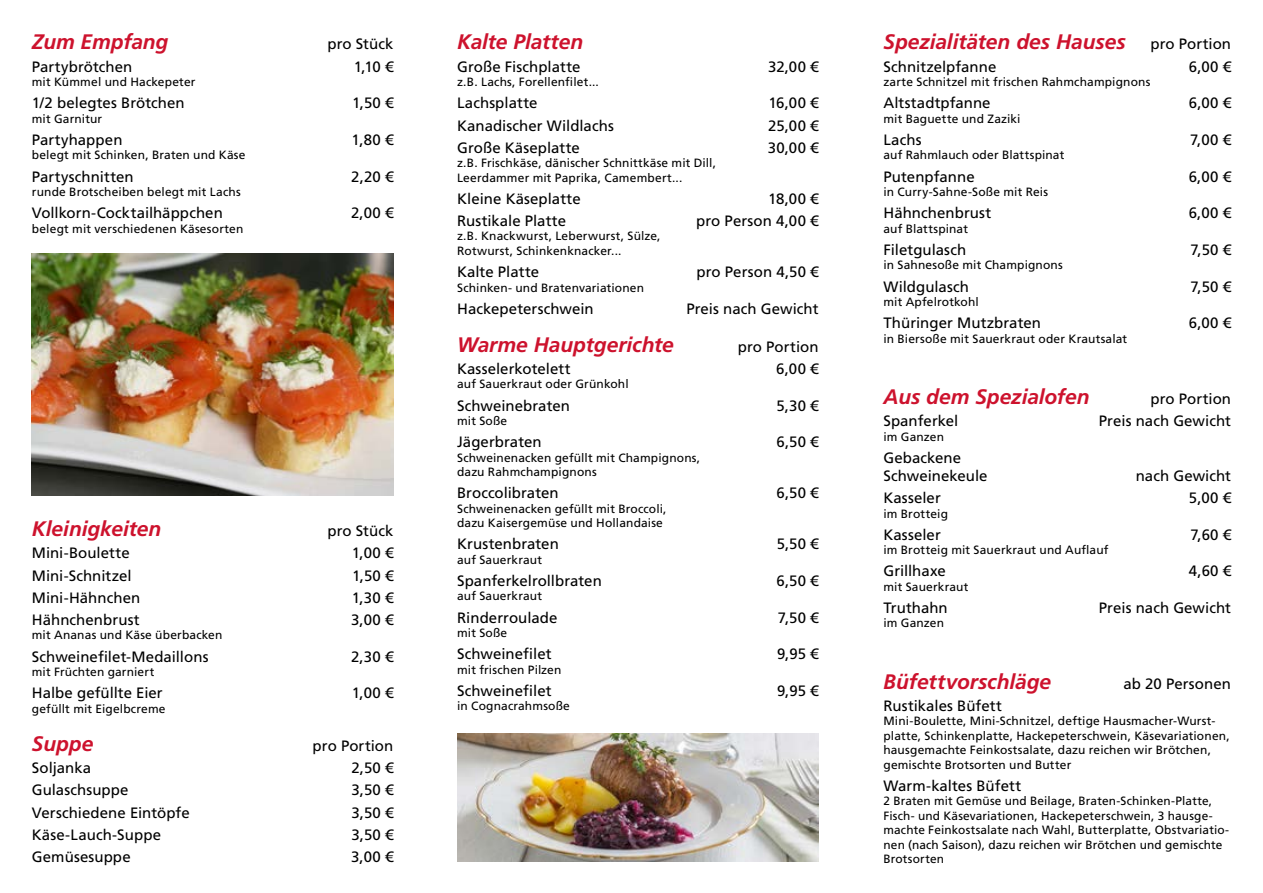
<style>
.page{position:relative;width:1263px;height:893px;background:#fff}
.page>*{position:absolute;margin:0;border:0;box-sizing:border-box;transform-origin:0 0}
.t1{font:italic 700 21px "Frutiger LT Std";letter-spacing:-.005em;color:#cd122d}
.t2{font:15px/18px "Frutiger LT Std";letter-spacing:.005em;color:#000}
.t3{font:12px/14.4px "Frutiger LT Std";letter-spacing:.01em;color:#000}
.s1{font-weight:400;font-style:normal;font-size:15px;color:#000}
</style>
<div class="page">
<img style="left:32px;top:253px;width:361px;height:242px">
<img style="left:457px;top:733px;width:362px;height:128px">
<p class="t1" style="left:32px;top:30px;width:138px">Zum Empfang</p>
<p class="t2" style="left:327px;top:35px;width:67px">pro Stück</p>
<p class="t2" style="left:32px;top:57px;width:102px">Partybrötchen</p>
<p class="t2" style="left:354px;top:57px;width:41px">1,10 €</p>
<p class="t3" style="left:32px;top:75px;width:165px">mit Kümmel und Hackepeter</p>
<p class="t2" style="left:32px;top:94px;width:154px">1/2 belegtes Brötchen</p>
<p class="t2" style="left:352px;top:94px;width:43px">1,50 €</p>
<p class="t3" style="left:32px;top:111px;width:72px">mit Garnitur</p>
<p class="t2" style="left:32px;top:131px;width:92px">Partyhappen</p>
<p class="t2" style="left:351px;top:131px;width:43px">1,80 €</p>
<p class="t3" style="left:32px;top:148px;width:215px">belegt mit Schinken, Braten und Käse</p>
<p class="t2" style="left:32px;top:167px;width:103px">Partyschnitten</p>
<p class="t2" style="left:351px;top:167px;width:44px">2,20 €</p>
<p class="t3" style="left:32px;top:185px;width:210px">runde Brotscheiben belegt mit Lachs</p>
<p class="t2" style="left:32px;top:204px;width:192px">Vollkorn-Cocktailhäppchen</p>
<p class="t2" style="left:351px;top:204px;width:44px">2,00 €</p>
<p class="t3" style="left:32px;top:221px;width:213px">belegt mit verschiedenen Käsesorten</p>
<p class="t1" style="left:32px;top:516px;width:131px">Kleinigkeiten</p>
<p class="t2" style="left:327px;top:522px;width:67px">pro Stück</p>
<p class="t2" style="left:32px;top:544px;width:99px">Mini-Boulette</p>
<p class="t2" style="left:352px;top:544px;width:43px">1,00 €</p>
<p class="t2" style="left:32px;top:566px;width:101px">Mini-Schnitzel</p>
<p class="t2" style="left:352px;top:566px;width:43px">1,50 €</p>
<p class="t2" style="left:32px;top:589px;width:110px">Mini-Hähnchen</p>
<p class="t2" style="left:352px;top:589px;width:43px">1,30 €</p>
<p class="t2" style="left:32px;top:611px;width:109px">Hähnchenbrust</p>
<p class="t2" style="left:351px;top:611px;width:44px">3,00 €</p>
<p class="t3" style="left:32px;top:628px;width:192px">mit Ananas und Käse überbacken</p>
<p class="t2" style="left:32px;top:648px;width:178px">Schweinefilet-Medaillons</p>
<p class="t2" style="left:351px;top:648px;width:44px">2,30 €</p>
<p class="t3" style="left:32px;top:665px;width:124px">mit Früchten garniert</p>
<p class="t2" style="left:32px;top:684px;width:132px">Halbe gefüllte Eier</p>
<p class="t2" style="left:352px;top:684px;width:43px">1,00 €</p>
<p class="t3" style="left:32px;top:701px;width:135px">gefüllt mit Eigelbcreme</p>
<p class="t1" style="left:32px;top:731px;width:63px">Suppe</p>
<p class="t2" style="left:313px;top:737px;width:82px">pro Portion</p>
<p class="t2" style="left:32px;top:759px;width:61px">Soljanka</p>
<p class="t2" style="left:351px;top:759px;width:43px">2,50 €</p>
<p class="t2" style="left:32px;top:781px;width:98px">Gulaschsuppe</p>
<p class="t2" style="left:351px;top:781px;width:43px">3,50 €</p>
<p class="t2" style="left:32px;top:803px;width:159px">Verschiedene Eintöpfe</p>
<p class="t2" style="left:351px;top:803px;width:43px">3,50 €</p>
<p class="t2" style="left:32px;top:826px;width:131px">Käse-Lauch-Suppe</p>
<p class="t2" style="left:351px;top:826px;width:43px">3,50 €</p>
<p class="t2" style="left:32px;top:848px;width:100px">Gemüsesuppe</p>
<p class="t2" style="left:351px;top:848px;width:44px">3,00 €</p>
<p class="t1" style="left:457px;top:30px;width:128px">Kalte Platten</p>
<p class="t2" style="left:457px;top:57px;width:125px">Große Fischplatte</p>
<p class="t2" style="left:768px;top:57px;width:52px">32,00 €</p>
<p class="t3" style="left:457px;top:75px;width:143px">z.B. Lachs, Forellenfilet...</p>
<p class="t2" style="left:457px;top:94px;width:82px">Lachsplatte</p>
<p class="t2" style="left:768px;top:94px;width:52px">16,00 €</p>
<p class="t2" style="left:457px;top:116px;width:158px">Kanadischer Wildlachs</p>
<p class="t2" style="left:768px;top:116px;width:52px">25,00 €</p>
<p class="t2" style="left:457px;top:139px;width:124px">Große Käseplatte</p>
<p class="t2" style="left:768px;top:139px;width:52px">30,00 €</p>
<p class="t3" style="left:457px;top:156px;width:260px">z.B. Frischkäse, dänischer Schnittkäse mit Dill,<br>Leerdammer mit Paprika, Camembert...</p>
<p class="t2" style="left:457px;top:190px;width:125px">Kleine Käseplatte</p>
<p class="t2" style="left:768px;top:190px;width:52px">18,00 €</p>
<p class="t2" style="left:457px;top:212px;width:110px">Rustikale Platte</p>
<p class="t2" style="left:696px;top:212px;width:124px">pro Person 4,00 €</p>
<p class="t3" style="left:457px;top:229px;width:205px">z.B. Knackwurst, Leberwurst, Sülze,<br>Rotwurst, Schinkenknacker...</p>
<p class="t2" style="left:457px;top:263px;width:84px">Kalte Platte</p>
<p class="t2" style="left:696px;top:263px;width:124px">pro Person 4,50 €</p>
<p class="t3" style="left:457px;top:280px;width:189px">Schinken- und Bratenvariationen</p>
<p class="t2" style="left:457px;top:300px;width:138px">Hackepeterschwein</p>
<p class="t2" style="left:686px;top:300px;width:134px">Preis nach Gewicht</p>
<p class="t1" style="left:457px;top:332px;width:218px">Warme Hauptgerichte</p>
<p class="t2" style="left:738px;top:338px;width:82px">pro Portion</p>
<p class="t2" style="left:457px;top:360px;width:115px">Kasselerkotelett</p>
<p class="t2" style="left:776px;top:360px;width:44px">6,00 €</p>
<p class="t3" style="left:457px;top:377px;width:173px">auf Sauerkraut oder Grünkohl</p>
<p class="t2" style="left:457px;top:396px;width:114px">Schweinebraten</p>
<p class="t2" style="left:776px;top:396px;width:44px">5,30 €</p>
<p class="t3" style="left:457px;top:414px;width:52px">mit Soße</p>
<p class="t2" style="left:457px;top:433px;width:86px">Jägerbraten</p>
<p class="t2" style="left:776px;top:433px;width:44px">6,50 €</p>
<p class="t3" style="left:457px;top:450px;width:245px">Schweinenacken gefüllt mit Champignons, dazu Rahmchampignons</p>
<p class="t2" style="left:457px;top:484px;width:103px">Broccolibraten</p>
<p class="t2" style="left:776px;top:484px;width:44px">6,50 €</p>
<p class="t3" style="left:457px;top:501px;width:211px">Schweinenacken gefüllt mit Broccoli, dazu Kaisergemüse und Hollandaise</p>
<p class="t2" style="left:457px;top:535px;width:103px">Krustenbraten</p>
<p class="t2" style="left:777px;top:535px;width:43px">5,50 €</p>
<p class="t3" style="left:457px;top:552px;width:86px">auf Sauerkraut</p>
<p class="t2" style="left:457px;top:572px;width:146px">Spanferkelrollbraten</p>
<p class="t2" style="left:776px;top:572px;width:44px">6,50 €</p>
<p class="t3" style="left:457px;top:589px;width:86px">auf Sauerkraut</p>
<p class="t2" style="left:457px;top:609px;width:102px">Rinderroulade</p>
<p class="t2" style="left:778px;top:609px;width:42px">7,50 €</p>
<p class="t3" style="left:457px;top:626px;width:52px">mit Soße</p>
<p class="t2" style="left:457px;top:645px;width:96px">Schweinefilet</p>
<p class="t2" style="left:777px;top:645px;width:43px">9,95 €</p>
<p class="t3" style="left:457px;top:662px;width:106px">mit frischen Pilzen</p>
<p class="t2" style="left:457px;top:682px;width:96px">Schweinefilet</p>
<p class="t2" style="left:777px;top:682px;width:43px">9,95 €</p>
<p class="t3" style="left:457px;top:699px;width:114px">in Cognacrahmsoße</p>
<p class="t1" style="left:883px;top:30px;width:349px">Spezialitäten des Hauses <span class="s1">pro Portion</span></p>
<p class="t2" style="left:883px;top:57px;width:114px">Schnitzelpfanne</p>
<p class="t2" style="left:1189px;top:57px;width:44px">6,00 €</p>
<p class="t3" style="left:883px;top:75px;width:268px">zarte Schnitzel mit frischen Rahmchampignons</p>
<p class="t2" style="left:883px;top:94px;width:109px">Altstadtpfanne</p>
<p class="t2" style="left:1189px;top:94px;width:44px">6,00 €</p>
<p class="t3" style="left:883px;top:111px;width:139px">mit Baguette und Zaziki</p>
<p class="t2" style="left:883px;top:131px;width:40px">Lachs</p>
<p class="t2" style="left:1190px;top:131px;width:42px">7,00 €</p>
<p class="t3" style="left:883px;top:148px;width:183px">auf Rahmlauch oder Blattspinat</p>
<p class="t2" style="left:883px;top:167px;width:93px">Putenpfanne</p>
<p class="t2" style="left:1189px;top:167px;width:44px">6,00 €</p>
<p class="t3" style="left:883px;top:185px;width:166px">in Curry-Sahne-Soße mit Reis</p>
<p class="t2" style="left:883px;top:204px;width:109px">Hähnchenbrust</p>
<p class="t2" style="left:1189px;top:204px;width:44px">6,00 €</p>
<p class="t3" style="left:883px;top:221px;width:86px">auf Blattspinat</p>
<p class="t2" style="left:883px;top:241px;width:84px">Filetgulasch</p>
<p class="t2" style="left:1190px;top:241px;width:42px">7,50 €</p>
<p class="t3" style="left:883px;top:258px;width:181px">in Sahnesoße mit Champignons</p>
<p class="t2" style="left:883px;top:277px;width:87px">Wildgulasch</p>
<p class="t2" style="left:1190px;top:277px;width:42px">7,50 €</p>
<p class="t3" style="left:883px;top:295px;width:97px">mit Apfelrotkohl</p>
<p class="t2" style="left:883px;top:314px;width:159px">Thüringer Mutzbraten</p>
<p class="t2" style="left:1189px;top:314px;width:44px">6,00 €</p>
<p class="t3" style="left:883px;top:331px;width:245px">in Biersoße mit Sauerkraut oder Krautsalat</p>
<p class="t1" style="left:883px;top:384px;width:208px">Aus dem Spezialofen</p>
<p class="t2" style="left:1150px;top:390px;width:82px">pro Portion</p>
<p class="t2" style="left:883px;top:412px;width:76px">Spanferkel</p>
<p class="t2" style="left:1099px;top:412px;width:134px">Preis nach Gewicht</p>
<p class="t3" style="left:883px;top:429px;width:62px">im Ganzen</p>
<p class="t2" style="left:883px;top:449px;width:106px">Gebackene<br>Schweinekeule</p>
<p class="t2" style="left:1136px;top:467px;width:97px">nach Gewicht</p>
<p class="t2" style="left:883px;top:489px;width:59px">Kasseler</p>
<p class="t2" style="left:1189px;top:489px;width:44px">5,00 €</p>
<p class="t3" style="left:883px;top:506px;width:66px">im Brotteig</p>
<p class="t2" style="left:883px;top:526px;width:59px">Kasseler</p>
<p class="t2" style="left:1190px;top:526px;width:42px">7,60 €</p>
<p class="t3" style="left:883px;top:543px;width:227px">im Brotteig mit Sauerkraut und Auflauf</p>
<p class="t2" style="left:883px;top:562px;width:64px">Grillhaxe</p>
<p class="t2" style="left:1189px;top:562px;width:44px">4,60 €</p>
<p class="t3" style="left:883px;top:579px;width:86px">mit Sauerkraut</p>
<p class="t2" style="left:883px;top:599px;width:66px">Truthahn</p>
<p class="t2" style="left:1099px;top:599px;width:134px">Preis nach Gewicht</p>
<p class="t3" style="left:883px;top:616px;width:62px">im Ganzen</p>
<p class="t1" style="left:883px;top:669px;width:169px">Büfettvorschläge</p>
<p class="t2" style="left:1123px;top:675px;width:109px">ab 20 Personen</p>
<p class="t2" style="left:883px;top:697px;width:120px">Rustikales Büfett</p>
<p class="t3" style="left:883px;top:714px;width:348px">Mini-Boulette, Mini-Schnitzel, deftige Hausmacher-Wurst&shy;platte, Schinkenplatte, Hackepeterschwein, Käsevariationen, hausgemachte Feinkostsalate, dazu reichen wir Brötchen, gemischte Brotsorten und Butter</p>
<p class="t2" style="left:883px;top:777px;width:139px">Warm-kaltes Büfett</p>
<p class="t3" style="left:883px;top:794px;width:347px">2 Braten mit Gemüse und Beilage, Braten-Schinken-Platte, Fisch- und Käsevariationen, Hackepeterschwein, 3 hausge&shy;machte Feinkostsalate nach Wahl, Butterplatte, Obstvariatio&shy;nen (nach Saison), dazu reichen wir Brötchen und gemischte Brotsorten</p>
</div>
